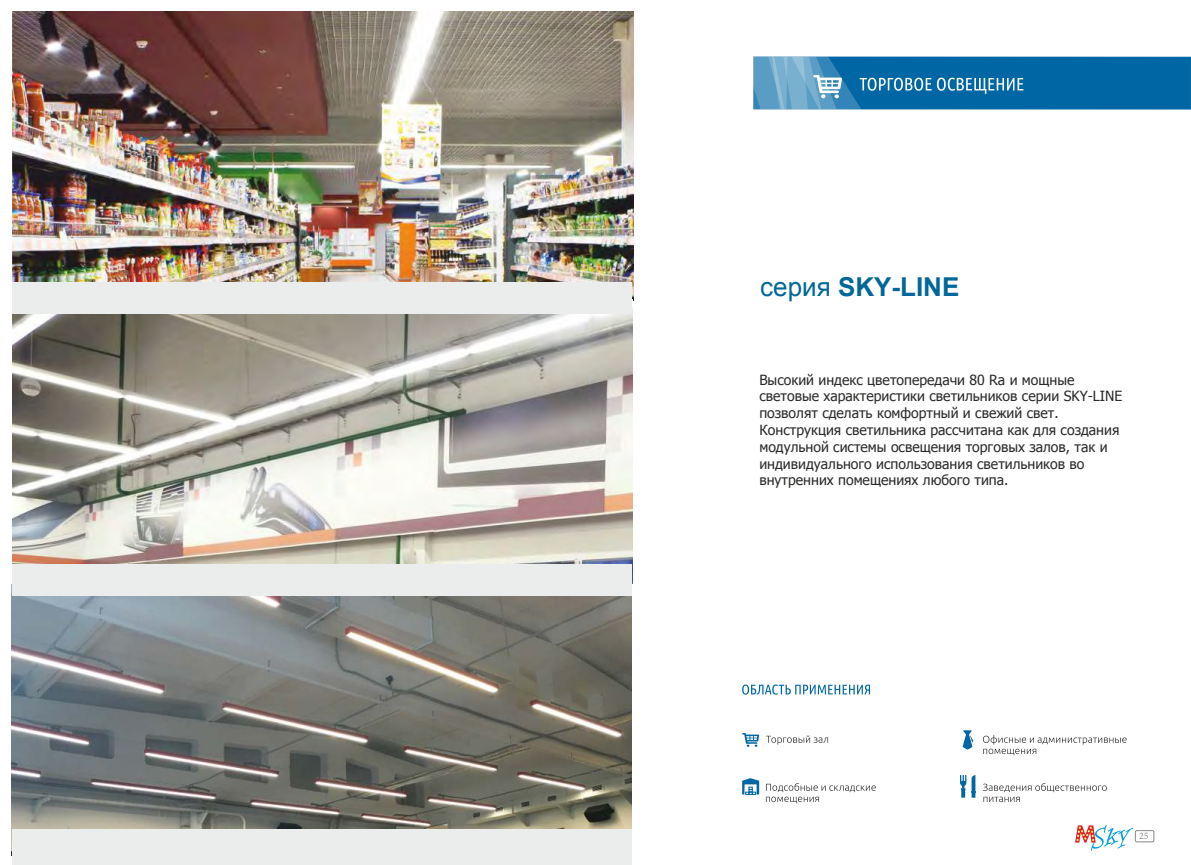
<style>
.page{position:relative;width:1191px;height:865px;background:#fff}
.page>*{position:absolute;margin:0;border:0;box-sizing:border-box;transform-origin:0 0}
.t1{font:700 26px "Arial";color:#006799}
.t2{font:14px/16.8px "Tahoma";color:#2b2a29}
.t3{font:10px "Minion Pro";color:#898989}
.s1{font-weight:400}
</style>
<div class="page">
<img style="left:11px;top:11px;width:1180px;height:854px">
<img style="left:1075px;top:825px;width:57px;height:25px">
<h1 class="t1" style="left:760px;top:269px;width:201px"><span class="s1">серия</span> SKY-LINE</h1>
<p class="t2" style="left:759px;top:370px;width:364px">Высокий индекс цветопередачи 80 Ra и мощные световые характеристики светильников серии SKY-LINE позволят сделать комфортный и свежий свет.<br>Конструкция светильника рассчитана как для создания модульной системы освещения торговых залов, так и индивидуального использования светильников во внутренних помещениях любого типа.</p>
<p class="t3" style="left:1139px;top:829px;width:11px">25</p>
</div>
